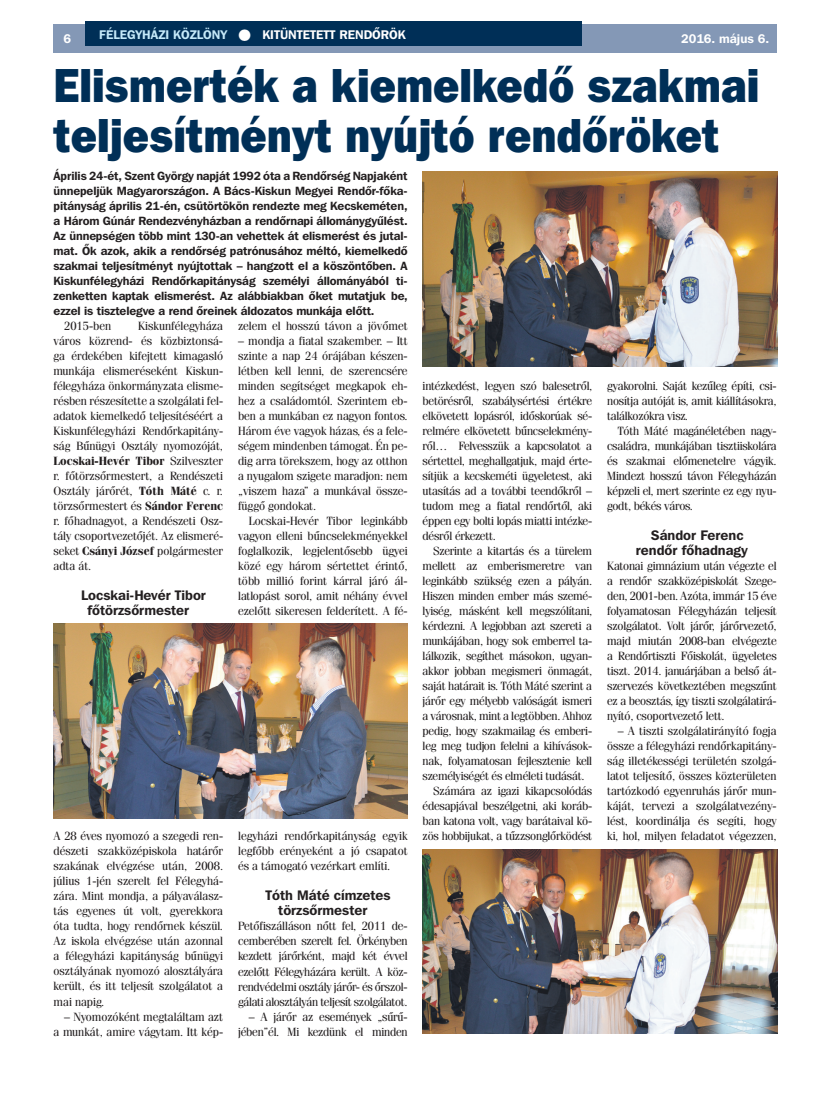
<style>
.page{position:relative;width:833px;height:1099px;background:#fff}
.page>*{position:absolute;margin:0;border:0;box-sizing:border-box;transform-origin:0 0}
.t1{font:47.5px/50px "Franklin Gothic Hv PFL";color:#002f57;scale:.9 1}
.t2{font:700 13.75px/15px "Franklin Gothic PFL";color:#231f20}
.t3{font:700 12.5px "Franklin Gothic PFL";color:#fff}
.t4{font:11.88px/15px "Fenice PFL";letter-spacing:-.015em;color:#231f20;text-align:justify}
.t5{font:700 11.88px/15px "Franklin Gothic PFL";letter-spacing:-.01em;color:#231f20;text-align:justify}
.s1{color:#c6eafa}
.s2{font-weight:700}
</style>
<div class="page">
<div style="left:53px;top:25px;width:723px;height:28px;background:#8498b6"></div>
<div style="left:85px;top:21px;width:496px;height:25px;background:#002f57"></div>
<img style="left:53px;top:623px;width:354px;height:195px">
<img style="left:422px;top:849px;width:355px;height:184px">
<img style="left:422px;top:172px;width:355px;height:195px">
<p class="t3" style="left:99px;top:26px;width:308px"><span class="s1">FÉLEGYHÁZI KÖZLÖNY</span> ● KITÜNTETETT RENDŐRÖK</p>
<h1 class="t1" style="left:54px;top:59px;width:786px">Elismerték a kiemelkedő szakmai teljesítményt nyújtó rendőröket</h1>
<p class="t5" style="left:54px;top:168px;width:355px">Április 24-ét, Szent György napját 1992 óta a Rendőrség Napjaként ünnepeljük Magyarországon. A Bács-Kiskun Megyei Rendőr-főka&shy;pitányság április 21-én, csütörtökön rendezte meg Kecskeméten, a Három Gúnár Rendezvényházban a rendőrnapi állománygyűlést.<br>Az ünnepségen több mint 130-an vehettek át elismerést és jutal&shy;mat. Ők azok, akik a rendőrség patrónusához méltó, kiemelkedő szakmai teljesítményt nyújtottak – hangzott el a köszöntőben. A Kiskunfélegyházi Rendőrkapitányság személyi állományából ti&shy;zenketten kaptak elismerést. Az alábbiakban őket mutatjuk be, ezzel is tisztelegve a rend őreinek áldozatos munkája előtt.</p>
<p class="t4" style="left:64px;top:318px;width:48px">2015-ben</p>
<p class="t3" style="left:64px;top:31px;width:9px">6</p>
<p class="t3" style="left:681px;top:31px;width:90px">2016. május 6.</p>
<p class="t4" style="left:238px;top:318px;width:171px">zelem el hosszú távon a jövőmet</p>
<p class="t4" style="left:238px;top:333px;width:171px">– mondja a fiatal szakember. – Itt szinte a nap 24 órájában készen&shy;létben kell lenni, de szerencsére minden segítséget megkapok eh&shy;hez a családomtól. Szerintem eb&shy;ben a munkában ez nagyon fontos.<br>Három éve vagyok házas, és a fele&shy;ségem mindenben támogat. Én pe&shy;dig arra törekszem, hogy az otthon a nyugalom szigete maradjon: nem „viszem haza” a munkával össze&shy;függő gondokat.</p>
<p class="t4" style="left:238px;top:513px;width:171px;text-indent:11px">Locskai-Hevér Tibor leginkább vagyon elleni bűncselekményekkel foglalkozik, legjelentősebb ügyei közé egy három sértettet érintő, több millió forint kárral járó ál&shy;latlopást sorol, amit néhány évvel ezelőtt sikeresen felderített. A fé-</p>
<p class="t4" style="left:54px;top:318px;width:171px;text-indent:84px">Kiskunfélegyháza város közrend- és közbiztonsá&shy;ga érdekében kifejtett kimagasló munkája elismeréseként Kiskun&shy;félegyháza önkormányzata elisme&shy;résben részesítette a szolgálati fel&shy;adatok kiemelkedő teljesítéséért a Kiskunfélegyházi Rendőrkapitány&shy;ság Bűnügyi Osztály nyomozóját, <span class="s2">Locskai-Hevér Tibor</span> Szilveszter r. főtörzsőrmestert, a Rendészeti Osztály járőrét, <span class="s2">Tóth Máté</span> c. r. törzsőrmestert és <span class="s2">Sándor Ferenc </span>r. főhadnagyot, a Rendészeti Osz&shy;tály csoportvezetőjét. Az elismeré&shy;seket <span class="s2">Csányi József</span> polgármester adta át.</p>
<p class="t2" style="left:87px;top:587px;width:120px;text-indent:-6px">Locskai-Hevér Tibor főtörzsőrmester</p>
<p class="t4" style="left:607px;top:378px;width:171px">gyakorolni. Saját kezűleg építi, csi&shy;nosítja autóját is, amit kiállításokra, találkozókra visz.</p>
<p class="t4" style="left:607px;top:423px;width:171px;text-indent:11px">Tóth Máté magánéletében nagy&shy;családra, munkájában tisztiiskolára és szakmai előmenetelre vágyik.<br>Mindezt hosszú távon Félegyházán képzeli el, mert szerinte ez egy nyu&shy;godt, békés város.</p>
<p class="t2" style="left:636px;top:527px;width:114px;text-indent:15px">Sándor Ferenc rendőr főhadnagy</p>
<p class="t4" style="left:607px;top:558px;width:171px">Katonai gimnázium után végezte el a rendőr szakközépiskolát Szege&shy;den, 2001-ben. Azóta, immár 15 éve folyamatosan Félegyházán teljesít szolgálatot. Volt járőr, járőrvezető, majd miután 2008-ban elvégezte a Rendőrtiszti Főiskolát, ügyeletes tiszt. 2014. januárjában a belső át&shy;szervezés következtében megszűnt ez a beosztás, így tiszti szolgálatirá&shy;nyító, csoportvezető lett.</p>
<p class="t4" style="left:607px;top:723px;width:171px;text-indent:11px">– A tiszti szolgálatirányító fogja össze a félegyházi rendőrkapitány&shy;ság illetékességi területén szolgá&shy;latot teljesítő, összes közterületen tartózkodó egyenruhás járőr mun&shy;káját, tervezi a szolgálatvezény&shy;lést, koordinálja és segíti, hogy ki, hol, milyen feladatot végezzen,</p>
<p class="t4" style="left:422px;top:378px;width:171px">intézkedést, legyen szó balesetről, betörésről, szabálysértési értékre elkövetett lopásról, időskorúak sé&shy;relmére elkövetett bűncselekmény&shy;ről… Felvesszük a kapcsolatot a sértettel, meghallgatjuk, majd érte&shy;sítjük a kecskeméti ügyeletest, aki utasítás ad a további teendőkről – tudom meg a fiatal rendőrtől, aki éppen egy bolti lopás miatti intézke&shy;désről érkezett.</p>
<p class="t4" style="left:433px;top:543px;width:160px">Szerinte a kitartás és a türelem</p>
<p class="t4" style="left:422px;top:558px;width:171px">mellett az emberismeretre van</p>
<p class="t4" style="left:422px;top:573px;width:171px">leginkább szükség ezen a pályán.</p>
<p class="t4" style="left:422px;top:588px;width:171px">Hiszen minden ember más szemé-</p>
<p class="t4" style="left:422px;top:603px;width:171px">lyiség, másként kell megszólítani,</p>
<p class="t4" style="left:422px;top:618px;width:171px">kérdezni. A legjobban azt szereti a</p>
<p class="t4" style="left:422px;top:633px;width:171px">munkájában, hogy sok emberrel ta-</p>
<p class="t4" style="left:422px;top:648px;width:171px">lálkozik, segíthet másokon, ugyan-</p>
<p class="t4" style="left:422px;top:663px;width:171px">akkor jobban megismeri önmagát,</p>
<p class="t4" style="left:422px;top:678px;width:171px">saját határait is. Tóth Máté szerint a</p>
<p class="t4" style="left:422px;top:693px;width:171px">járőr egy mélyebb valóságát ismeri</p>
<p class="t4" style="left:422px;top:708px;width:171px">a városnak, mint a legtöbben. Ahhoz</p>
<p class="t4" style="left:422px;top:723px;width:171px">pedig, hogy szakmailag és emberi-</p>
<p class="t4" style="left:422px;top:738px;width:171px">leg meg tudjon felelni a kihívások-</p>
<p class="t4" style="left:422px;top:753px;width:171px">nak, folyamatosan fejlesztenie kell</p>
<p class="t4" style="left:422px;top:768px;width:163px">személyiségét és elméleti tudását.</p>
<p class="t4" style="left:433px;top:783px;width:160px">Számára az igazi kikapcsolódás</p>
<p class="t4" style="left:422px;top:798px;width:171px">édesapjával beszélgetni, aki koráb-</p>
<p class="t4" style="left:422px;top:813px;width:171px">ban katona volt, vagy barátaival kö-</p>
<p class="t4" style="left:422px;top:828px;width:171px">zös hobbijukat, a tűzzsonglőrködést</p>
<p class="t4" style="left:238px;top:828px;width:171px">legyházi rendőrkapitányság egyik legfőbb erényeként a jó csapatot és a támogató vezérkart említi.</p>
<p class="t2" style="left:278px;top:887px;width:114px;text-indent:-13px">Tóth Máté címzetes törzsőrmester</p>
<p class="t4" style="left:238px;top:918px;width:171px">Petőfiszálláson nőtt fel, 2011 de&shy;cemberében szerelt fel. Örkényben kezdett járőrként, majd két évvel ezelőtt Félegyházára került. A köz&shy;rendvédelmi osztály járőr- és őrszol&shy;gálati alosztályán teljesít szolgálatot.</p>
<p class="t4" style="left:238px;top:1008px;width:171px;text-align:right">– A járőr az események „sűrű&shy;jében”él. Mi kezdünk el minden</p>
<p class="t4" style="left:54px;top:828px;width:171px">A 28 éves nyomozó a szegedi ren&shy;dészeti szakközépiskola határőr szakának elvégzése után, 2008. július 1-jén szerelt fel Félegyhá&shy;zára. Mint mondja, a pályaválasz&shy;tás egyenes út volt, gyerekkora óta tudta, hogy rendőrnek készül.<br>Az iskola elvégzése után azonnal a félegyházi kapitányság bűnügyi osztályának nyomozó alosztályára került, és itt teljesít szolgálatot a mai napig.</p>
<p class="t4" style="left:54px;top:1008px;width:171px;text-align:right">– Nyomozóként megtaláltam azt<br>a munkát, amire vágytam. Itt kép-</p>
</div>
